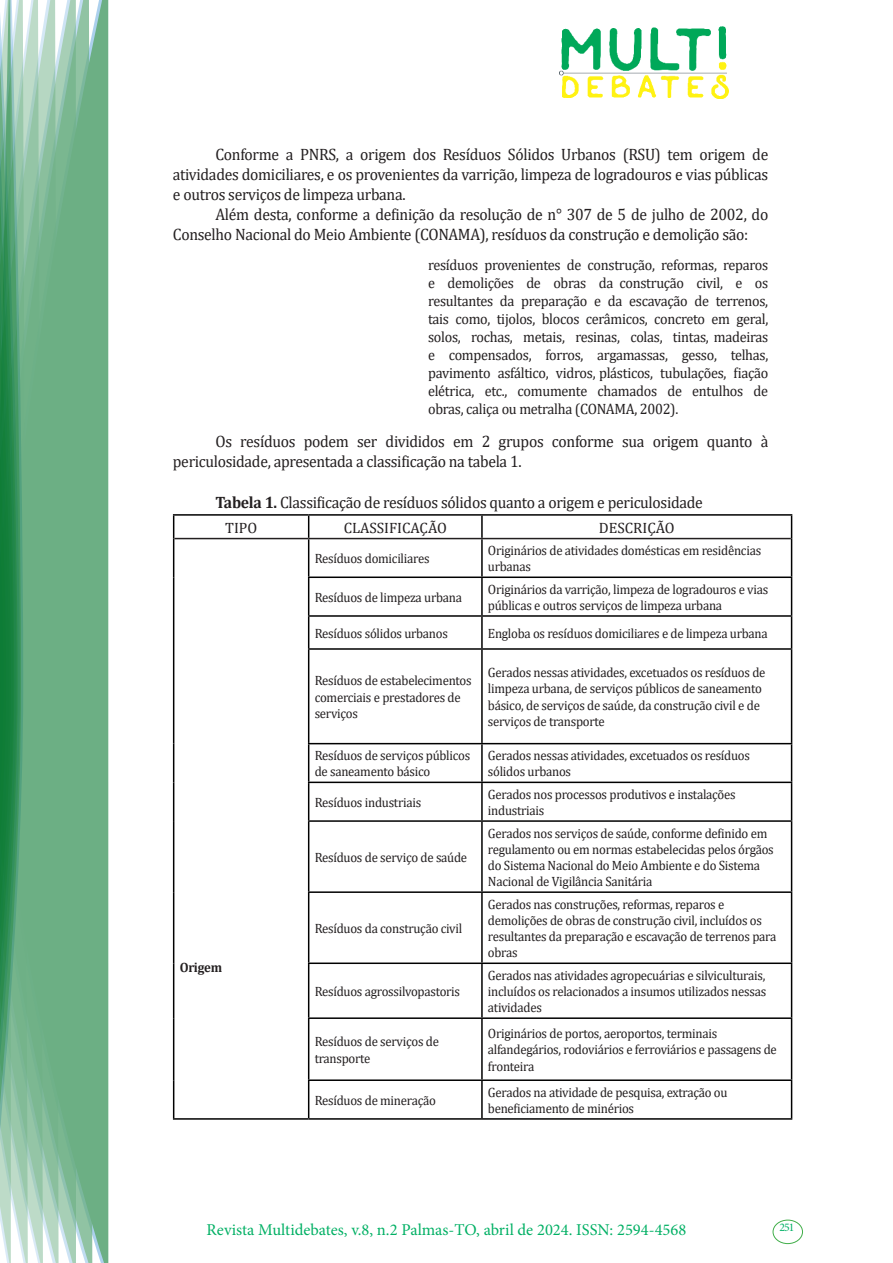
<style>
.page{position:relative;width:893px;height:1263px;background:#fff}
.page>*{position:absolute;margin:0;border:0;box-sizing:border-box;transform-origin:0 0}
.texto{font:16.5px/19.8px "Cambria";letter-spacing:-.02em;color:#231f20;scale:.95 1}
.t1{font:16.5px "Minion Pro";color:#00b064}
.citacao{font:15px/18px "Cambria";letter-spacing:-.02em;color:#231f20;text-align:justify;scale:.95 1}
.citacao-2{font:15px "Cambria";color:#231f20}
.citacao-3{font:15px "Cambria";letter-spacing:-.02em;color:#231f20}
.texto-2{font:13.5px/16.2px "Cambria";letter-spacing:-.02em;color:#231f20;scale:.95 1}
.texto-3{font:700 13.5px "Cambria";letter-spacing:-.02em;color:#231f20;scale:.95 1}
.t2{font:11.7px "Minion Pro";color:#00b064}
.s1{font-weight:700}
</style>
<div class="page">
<img style="left:559px;top:26px;width:169px;height:72px">
<div style="left:95px;top:0;width:14px;height:1263px;background:#6caf84"></div>
<svg style="left:79px;top:0;width:16px;height:1263px;background:#71b289"></svg>
<svg style="left:62px;top:0;width:17px;height:1263px;background:#75b48c"></svg>
<svg style="left:45px;top:0;width:17px;height:1263px;background:#7cb792"></svg>
<svg style="left:30px;top:0;width:15px;height:1263px;background:#80ba96"></svg>
<svg style="left:0;top:0;width:30px;height:1263px;background:#61a97f"></svg>
<div style="left:772px;top:1219px;width:31px;height:25px;border:1px solid #40ae49;border-radius:50%"></div>
<hr style="left:173px;top:514px;width:136px;height:2px;background:#000">
<svg style="left:173px;top:516px;width:1px;height:23px"></svg>
<hr style="left:309px;top:514px;width:173px;height:2px;background:#000">
<svg style="left:308px;top:516px;width:1px;height:22px"></svg>
<hr style="left:482px;top:514px;width:310px;height:2px;background:#000">
<hr style="left:481px;top:516px;width:2px;height:22px;background:#000">
<svg style="left:791px;top:516px;width:1px;height:23px"></svg>
<hr style="left:173px;top:539px;width:1px;height:38px;background:#000">
<hr style="left:308px;top:539px;width:1px;height:37px;background:#000">
<hr style="left:481px;top:539px;width:2px;height:37px;background:#000">
<hr style="left:791px;top:539px;width:1px;height:37px;background:#000">
<hr style="left:173px;top:577px;width:1px;height:39px;background:#000">
<hr style="left:308px;top:576px;width:174px;height:2px;background:#000">
<hr style="left:308px;top:578px;width:1px;height:37px;background:#000">
<hr style="left:482px;top:576px;width:310px;height:2px;background:#000">
<hr style="left:481px;top:578px;width:2px;height:37px;background:#000">
<hr style="left:791px;top:578px;width:1px;height:37px;background:#000">
<hr style="left:173px;top:616px;width:1px;height:33px;background:#000">
<hr style="left:308px;top:615px;width:174px;height:2px;background:#000">
<hr style="left:308px;top:617px;width:1px;height:31px;background:#000">
<hr style="left:482px;top:615px;width:310px;height:2px;background:#000">
<hr style="left:481px;top:617px;width:2px;height:31px;background:#000">
<hr style="left:791px;top:617px;width:1px;height:31px;background:#000">
<hr style="left:173px;top:649px;width:1px;height:95px;background:#000">
<hr style="left:308px;top:648px;width:174px;height:2px;background:#000">
<hr style="left:308px;top:650px;width:1px;height:93px;background:#000">
<hr style="left:482px;top:648px;width:310px;height:2px;background:#000">
<hr style="left:481px;top:650px;width:2px;height:93px;background:#000">
<hr style="left:791px;top:650px;width:1px;height:93px;background:#000">
<hr style="left:173px;top:744px;width:1px;height:38px;background:#000">
<hr style="left:308px;top:743px;width:174px;height:1px;background:#000">
<hr style="left:308px;top:744px;width:1px;height:38px;background:#000">
<hr style="left:482px;top:743px;width:310px;height:1px;background:#000">
<hr style="left:481px;top:744px;width:2px;height:38px;background:#000">
<hr style="left:791px;top:744px;width:1px;height:38px;background:#000">
<hr style="left:173px;top:782px;width:1px;height:39px;background:#000">
<hr style="left:308px;top:782px;width:174px;height:1px;background:#000">
<hr style="left:308px;top:783px;width:1px;height:37px;background:#000">
<hr style="left:482px;top:782px;width:310px;height:1px;background:#000">
<hr style="left:481px;top:783px;width:2px;height:37px;background:#000">
<hr style="left:791px;top:783px;width:1px;height:37px;background:#000">
<hr style="left:173px;top:821px;width:1px;height:71px;background:#000">
<hr style="left:308px;top:820px;width:174px;height:2px;background:#000">
<hr style="left:308px;top:822px;width:1px;height:69px;background:#000">
<hr style="left:482px;top:820px;width:310px;height:2px;background:#000">
<hr style="left:481px;top:822px;width:2px;height:69px;background:#000">
<hr style="left:791px;top:822px;width:1px;height:69px;background:#000">
<hr style="left:173px;top:892px;width:1px;height:71px;background:#000">
<hr style="left:308px;top:891px;width:174px;height:2px;background:#000">
<hr style="left:308px;top:893px;width:1px;height:69px;background:#000">
<hr style="left:482px;top:891px;width:310px;height:2px;background:#000">
<hr style="left:481px;top:893px;width:2px;height:69px;background:#000">
<hr style="left:791px;top:893px;width:1px;height:69px;background:#000">
<hr style="left:173px;top:963px;width:1px;height:55px;background:#000">
<hr style="left:308px;top:962px;width:174px;height:2px;background:#000">
<hr style="left:308px;top:964px;width:1px;height:53px;background:#000">
<hr style="left:482px;top:962px;width:310px;height:2px;background:#000">
<hr style="left:481px;top:964px;width:2px;height:53px;background:#000">
<hr style="left:791px;top:964px;width:1px;height:53px;background:#000">
<hr style="left:173px;top:1018px;width:1px;height:62px;background:#000">
<hr style="left:308px;top:1017px;width:174px;height:2px;background:#000">
<hr style="left:308px;top:1019px;width:1px;height:60px;background:#000">
<hr style="left:482px;top:1017px;width:310px;height:2px;background:#000">
<hr style="left:481px;top:1019px;width:2px;height:60px;background:#000">
<hr style="left:791px;top:1019px;width:1px;height:60px;background:#000">
<hr style="left:173px;top:1080px;width:1px;height:38px;background:#000">
<hr style="left:308px;top:1079px;width:174px;height:2px;background:#000">
<hr style="left:308px;top:1081px;width:1px;height:37px;background:#000">
<hr style="left:482px;top:1079px;width:310px;height:2px;background:#000">
<hr style="left:481px;top:1081px;width:2px;height:37px;background:#000">
<hr style="left:791px;top:1081px;width:1px;height:37px;background:#000">
<hr style="left:173px;top:1118px;width:136px;height:2px;background:#000">
<hr style="left:309px;top:1118px;width:173px;height:2px;background:#000">
<hr style="left:482px;top:1118px;width:310px;height:2px;background:#000">
<hr style="left:174px;top:538px;width:135px;height:1px;background:#231f20">
<hr style="left:309px;top:538px;width:173px;height:1px;background:#231f20">
<hr style="left:482px;top:538px;width:309px;height:1px;background:#231f20">
<p class="texto" style="left:173px;top:145px;width:628px;text-align:justify;text-indent:43px">Conforme a PNRS, a origem dos Resíduos Sólidos Urbanos (RSU) tem origem de atividades domiciliares, e os provenientes da varrição, limpeza de logradouros e vias públicas e outros serviços de limpeza urbana.</p>
<p class="texto" style="left:173px;top:204px;width:628px;text-indent:43px">Além desta, conforme a definição da resolução de n° 307 de 5 de julho de 2002, do<br>Conselho Nacional do Meio Ambiente (CONAMA), resíduos da construção e demolição são:</p>
<p class="citacao" style="left:428px;top:256px;width:360px">resíduos provenientes de construção, reformas, reparos e demolições de obras da construção civil, e os resultantes da preparação e da escavação de terrenos, tais como, tijolos, blocos cerâmicos, concreto em geral, solos, rochas, metais, resinas, colas, tintas, madeiras e compensados, forros, argamassas, gesso, telhas, pavimento asfáltico, vidros, plásticos, tubulações, fiação elétrica, etc., comumente chamados de entulhos de obras, caliça ou metralha (CONAMA, 2002).</p>
<p class="texto" style="left:173px;top:431px;width:628px;text-indent:43px">Os resíduos podem ser divididos em 2 grupos conforme sua origem quanto à periculosidade, apresentada a classificação na tabela 1.</p>
<p class="texto" style="left:215px;top:492px;width:514px"><span class="s1">Tabela 1.</span> Classificação de resíduos sólidos quanto a origem e periculosidade</p>
<p class="citacao-3" style="left:225px;top:519px;width:34px">TIPO</p>
<p class="citacao-2" style="left:344px;top:519px;width:105px">CLASSIFICAÇÃO</p>
<p class="citacao-2" style="left:599px;top:519px;width:77px">DESCRIÇÃO</p>
<p class="texto-2" style="left:315px;top:550px;width:122px">Resíduos domiciliares</p>
<p class="texto-2" style="left:488px;top:542px;width:289px">Originários de atividades domésticas em residências urbanas</p>
<p class="texto-2" style="left:315px;top:589px;width:156px">Resíduos de limpeza urbana</p>
<p class="texto-2" style="left:488px;top:581px;width:297px">Originários da varrição, limpeza de logradouros e vias públicas e outros serviços de limpeza urbana</p>
<p class="texto-2" style="left:315px;top:625px;width:142px">Resíduos sólidos urbanos</p>
<p class="texto-2" style="left:488px;top:625px;width:296px">Engloba os resíduos domiciliares e de limpeza urbana</p>
<p class="texto-2" style="left:315px;top:673px;width:167px">Resíduos de estabelecimentos comerciais e prestadores de serviços</p>
<p class="texto-2" style="left:488px;top:664px;width:294px">Gerados nessas atividades, excetuados os resíduos de limpeza urbana, de serviços públicos de saneamento básico, de serviços de saúde, da construção civil e de serviços de transporte</p>
<p class="texto-2" style="left:315px;top:747px;width:165px">Resíduos de serviços públicos de saneamento básico</p>
<p class="texto-2" style="left:488px;top:747px;width:277px">Gerados nessas atividades, excetuados os resíduos sólidos urbanos</p>
<p class="texto-2" style="left:315px;top:794px;width:114px">Resíduos industriais</p>
<p class="texto-2" style="left:488px;top:786px;width:262px">Gerados nos processos produtivos e instalações industriais</p>
<p class="texto-2" style="left:315px;top:849px;width:162px">Resíduos de serviço de saúde</p>
<p class="texto-2" style="left:488px;top:825px;width:302px">Gerados nos serviços de saúde, conforme definido em regulamento ou em normas estabelecidas pelos órgãos do Sistema Nacional do Meio Ambiente e do Sistema Nacional de Vigilância Sanitária</p>
<p class="texto-3" style="left:180px;top:957px;width:46px">Origem</p>
<p class="texto-2" style="left:315px;top:920px;width:157px">Resíduos da construção civil</p>
<p class="texto-2" style="left:315px;top:983px;width:155px">Resíduos agrossilvopastoris</p>
<p class="texto-2" style="left:488px;top:896px;width:305px">Gerados nas construções, reformas, reparos e demolições de obras de construção civil, incluídos os resultantes da preparação e escavação de terrenos para obras</p>
<p class="texto-2" style="left:488px;top:967px;width:294px;text-align:justify">Gerados nas atividades agropecuárias e silviculturais, incluídos os relacionados a insumos utilizados nessas atividades</p>
<p class="texto-2" style="left:315px;top:1033px;width:132px">Resíduos de serviços de transporte</p>
<p class="texto-2" style="left:488px;top:1025px;width:306px">Originários de portos, aeroportos, terminais alfandegários, rodoviários e ferroviários e passagens de fronteira</p>
<p class="texto-2" style="left:315px;top:1092px;width:129px">Resíduos de mineração</p>
<p class="texto-2" style="left:488px;top:1084px;width:254px">Gerados na atividade de pesquisa, extração ou beneficiamento de minérios</p>
<p class="t1" style="left:207px;top:1218px;width:481px">Revista Multidebates, v.8, n.2 Palmas-TO, abril de 2024. ISSN: 2594-4568</p>
<p class="t2" style="left:779px;top:1219px;width:16px">251</p>
</div>
